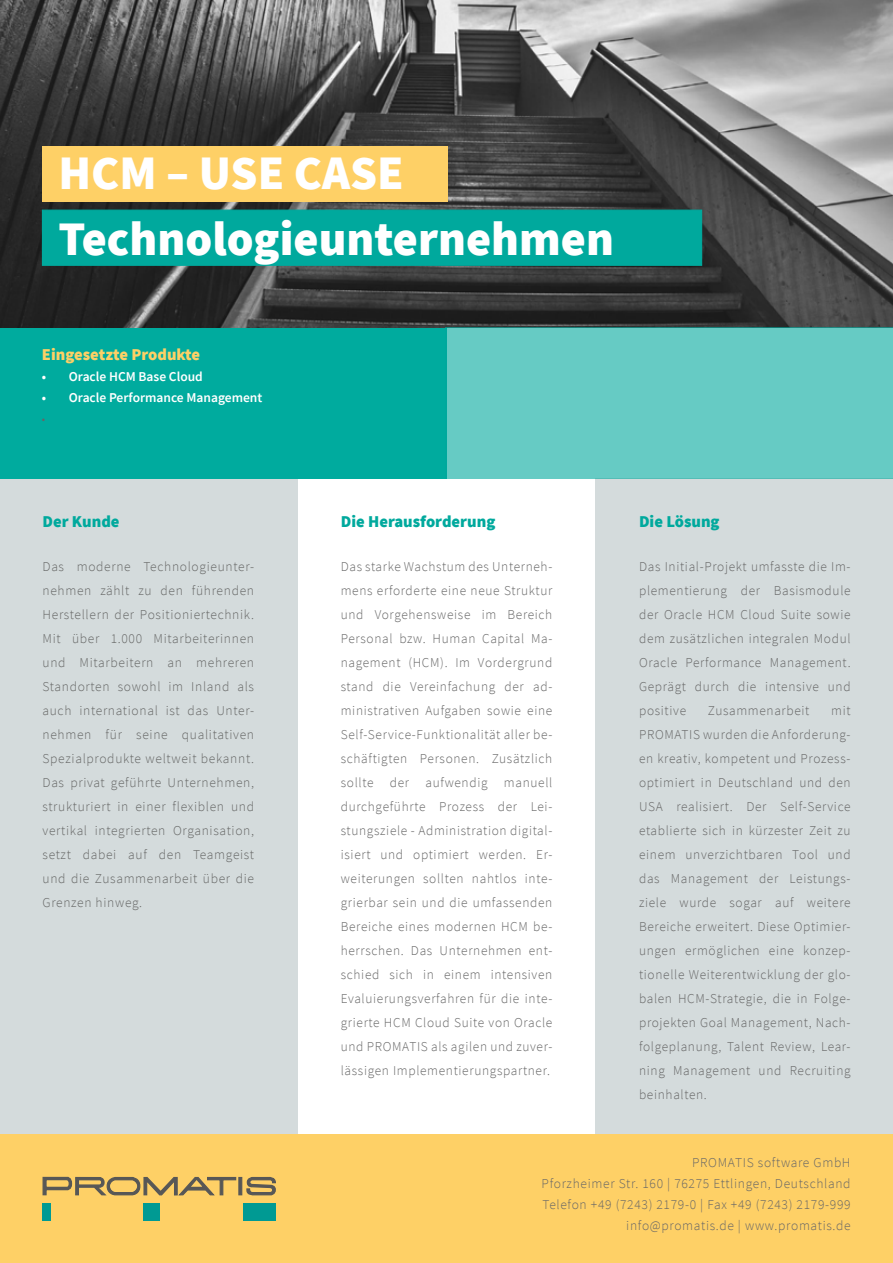
<style>
.page{position:relative;width:893px;height:1263px;background:#fff}
.page>*{position:absolute;margin:0;border:0;box-sizing:border-box;transform-origin:0 0}
.t1{font:900 48px "Source Sans Pro";color:#fff}
.t2{font:900 16.5px "Source Sans Pro";color:#00a99d}
.t3{font:900 16.5px "Source Sans Pro";color:#fed066}
.t4{font:300 13.5px/24px "Source Sans Pro";letter-spacing:.05em;color:#666;text-align:justify}
.t5{font:300 13.5px/24px "Source Sans Pro";letter-spacing:.05em;color:#666766;text-align:justify}
.t6{font:600 13.5px "Source Sans Pro";color:#fff}
.t7{font:300 12px "Source Sans Pro";color:#666}
</style>
<div class="page">
<div style="left:0;top:479px;width:298px;height:784px;background:#d4dbdc"></div>
<div style="left:595px;top:479px;width:298px;height:784px;background:#d4dbdc"></div>
<div style="left:0;top:327px;width:446px;height:152px;background:#00ab9e"></div>
<img style="left:0;top:0;width:893px;height:327px">
<div style="left:43px;top:146px;width:405px;height:55px;background:#fed066"></div>
<div style="left:42px;top:210px;width:660px;height:56px;background:#00a99d;border:1px solid #00a99d"></div>
<div style="left:0;top:1134px;width:893px;height:129px;background:#fed066"></div>
<div style="left:238px;top:1177px;width:4px;height:18px;border:1px solid #575756"></div>
<svg style="left:246px;top:1176px;width:30px;height:19px"></svg>
<div style="left:43px;top:1203px;width:8px;height:18px;background:#009a93"></div>
<div style="left:143px;top:1203px;width:17px;height:18px;background:#009a93"></div>
<div style="left:243px;top:1203px;width:32px;height:18px;background:#009a93"></div>
<svg style="left:42px;top:1176px;width:195px;height:20px"></svg>
<div style="left:446px;top:327px;width:447px;height:152px;background:#66cbc4"></div>
<h1 class="t1" style="left:58px;top:140px;width:347px">HCM – USE CASE</h1>
<h1 class="t1" style="left:58px;top:205px;width:557px">Technologieunternehmen</h1>
<p class="t3" style="left:42px;top:343px;width:160px">Eingesetzte Produkte</p>
<p class="t6" style="left:42px;top:367px;width:163px">• Oracle HCM Base Cloud</p>
<p class="t6" style="left:42px;top:388px;width:222px">• Oracle Performance Management</p>
<p class="t7" style="left:42px;top:411px;width:5px">•</p>
<p class="t2" style="left:43px;top:510px;width:79px">Der Kunde</p>
<p class="t5" style="left:43px;top:554px;width:213px">Das moderne Technologieunter&shy;nehmen zählt zu den führenden Herstellern der Positioniertechnik.<br>Mit über 1.000 Mitarbeiterinnen und Mitarbeitern an mehreren Standorten sowohl im Inland als auch international ist das Unter&shy;nehmen für seine qualitativen Spezialprodukte weltweit bekannt.<br>Das privat geführte Unternehmen, strukturiert in einer flexiblen und vertikal integrierten Organisation, setzt dabei auf den Teamgeist und die Zusammenarbeit über die Grenzen hinweg.</p>
<p class="t2" style="left:341px;top:510px;width:156px">Die Herausforderung</p>
<p class="t4" style="left:341px;top:554px;width:213px">Das starke Wachstum des Unterneh&shy;mens erforderte eine neue Struktur und Vorgehensweise im Bereich Personal bzw. Human Capital Ma&shy;nagement (HCM). Im Vordergrund stand die Vereinfachung der ad&shy;ministrativen Aufgaben sowie eine Self-Service-Funktionalität aller be&shy;schäftigten Personen. Zusätzlich sollte der aufwendig manuell durchgeführte Prozess der Lei&shy;stungsziele - Administration digital&shy;isiert und optimiert werden. Er&shy;weiterungen sollten nahtlos inte&shy;grierbar sein und die umfassenden Bereiche eines modernen HCM be&shy;herrschen. Das Unternehmen ent&shy;schied sich in einem intensiven Evaluierungsverfahren für die inte&shy;grierte HCM Cloud Suite von Oracle und PROMATIS als agilen und zuver&shy;lässigen Implementierungspartner.</p>
<p class="t2" style="left:639px;top:510px;width:82px">Die Lösung</p>
<p class="t4" style="left:639px;top:554px;width:213px">Das Initial-Projekt umfasste die Im&shy;plementierung der Basismodule der Oracle HCM Cloud Suite sowie dem zusätzlichen integralen Modul Oracle Performance Management.<br>Geprägt durch die intensive und positive</p>
<p class="t4" style="left:708px;top:698px;width:103px">Zusammenarbeit</p>
<p class="t4" style="left:639px;top:698px;width:213px;text-indent:192px">mit PROMATIS wurden die Anforderung&shy;en kreativ, kompetent und Prozess&shy;optimiert in Deutschland und den USA realisiert. Der Self-Service etablierte sich in kürzester Zeit zu einem unverzichtbaren Tool und das Management der Leistungs&shy;ziele wurde sogar auf weitere Bereiche erweitert. Diese Optimier&shy;ungen ermöglichen eine konzep&shy;tionelle Weiterentwicklung der glo&shy;balen HCM-Strategie, die in Folge&shy;projekten Goal Management, Nach&shy;folgeplanung, Talent Review, Lear&shy;ning Management und Recruiting beinhalten.</p>
<p class="t4" style="left:542px;top:1152px;width:310px;line-height:21.1px;text-align:right">PROMATIS software GmbH<br>Pforzheimer Str. 160 | 76275 Ettlingen, Deutschland Telefon +49 (7243) 2179-0 | Fax +49 (7243) 2179-999 info@promatis.de | www.promatis.de</p>
</div>
